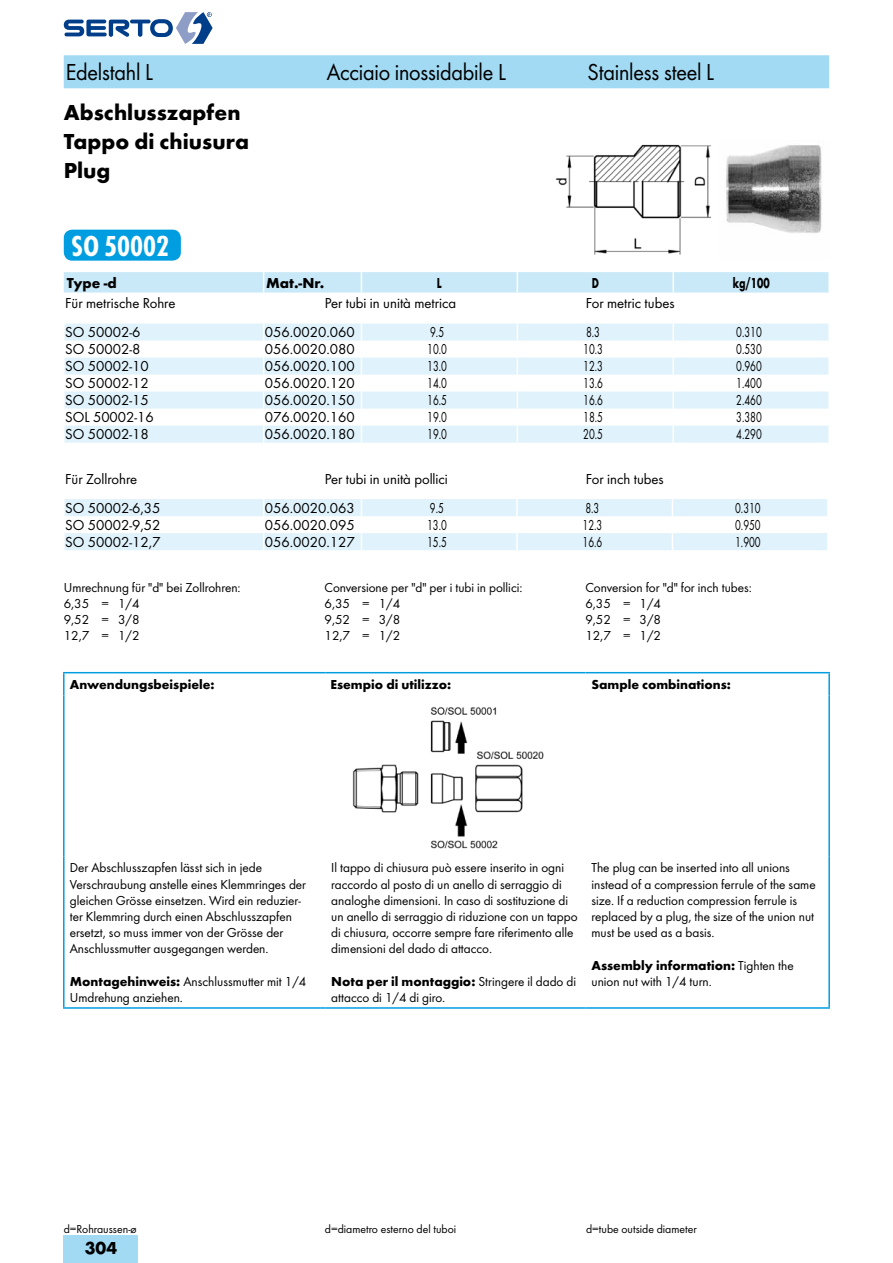
<style>
.page{position:relative;width:893px;height:1263px;background:#fff}
.page>*{position:absolute;margin:0;border:0;box-sizing:border-box;transform-origin:0 0}
.t1{font:700 30px "Futura Con";color:#fff}
.t2{font:24px "Futura Boo";letter-spacing:-.01em;color:#000;scale:.94 1}
.t3{font:700 22.5px/28.8px "Futura";color:#000}
.t4{font:700 18px "Futura";color:#000}
.t5{font:15px "Futura Boo";color:#000}
.t6{font:15px "Futura Boo";color:#000;scale:.7 1}
.t7{font:700 15px "Futura";color:#000}
.t8{font:700 15px "Futura";color:#000;scale:.7 1}
.t9{font:13.5px/16.2px "Futura Boo";color:#000}
.t10{font:700 13.5px "Futura";color:#000}
.t11{font:12px "Futura Boo";color:#000}
.s1{font-family:"Futura";font-weight:700}
.s2{font-family:"Futura Boo";font-weight:400}
</style>
<div class="page">
<div style="left:63px;top:55px;width:767px;height:34px;background:#a2daf4"></div>
<svg style="left:64px;top:12px;width:149px;height:32px"></svg>
<svg style="left:63px;top:229px;width:766px;height:214px"></svg>
<hr style="left:672px;top:272px;width:2px;height:21px;background:#fff">
<hr style="left:828px;top:272px;width:2px;height:21px;background:#fff">
<img style="left:552px;top:144px;width:163px;height:115px">
<img style="left:719px;top:145px;width:110px;height:114px">
<div style="left:64px;top:230px;width:117px;height:31px;background:#009ee0;border-radius:9px"></div>
<svg style="left:64px;top:499px;width:763px;height:51px"></svg>
<hr style="left:63px;top:673px;width:2px;height:22px;background:#009ee0">
<hr style="left:63px;top:672px;width:262px;height:1px;background:#009ee0">
<hr style="left:325px;top:672px;width:260px;height:1px;background:#009ee0">
<hr style="left:585px;top:672px;width:245px;height:1px;background:#009ee0">
<hr style="left:828px;top:673px;width:2px;height:22px;background:#009ee0">
<hr style="left:63px;top:695px;width:2px;height:161px;background:#009ee0">
<hr style="left:828px;top:695px;width:2px;height:161px;background:#009ee0">
<hr style="left:63px;top:856px;width:2px;height:151px;background:#009ee0">
<hr style="left:63px;top:1007px;width:262px;height:2px;background:#009ee0">
<hr style="left:325px;top:1007px;width:260px;height:2px;background:#009ee0">
<hr style="left:828px;top:856px;width:2px;height:151px;background:#009ee0">
<hr style="left:585px;top:1007px;width:245px;height:2px;background:#009ee0">
<img style="left:352px;top:707px;width:192px;height:142px">
<div style="left:64px;top:1235px;width:74px;height:28px;background:#a2daf4"></div>
<h2 class="t2" style="left:66px;top:57px;width:94px">Edelstahl L</h2>
<h2 class="t2" style="left:327px;top:57px;width:192px">Acciaio inossidabile L</h2>
<h2 class="t2" style="left:587px;top:57px;width:136px">Stainless steel L</h2>
<h3 class="t3" style="left:64px;top:98px;width:187px">Abschlusszapfen<br>Tappo di chiusura<br>Plug</h3>
<h1 class="t1" style="left:71px;top:228px;width:99px">SO 50002</h1>
<p class="t7" style="left:67px;top:274px;width:51px">Type -d</p>
<p class="t7" style="left:266px;top:274px;width:60px">Mat.-Nr.</p>
<p class="t8" style="left:437px;top:274px;width:9px">L</p>
<p class="t8" style="left:592px;top:274px;width:12px">D</p>
<p class="t8" style="left:733px;top:274px;width:54px">kg/100</p>
<p class="t5" style="left:65px;top:294px;width:112px">Für metrische Rohre</p>
<p class="t5" style="left:325px;top:294px;width:133px">Per tubi in unità metrica</p>
<p class="t5" style="left:586px;top:294px;width:90px">For metric tubes</p>
<p class="t5" style="left:65px;top:323px;width:77px">SO 50002-6</p>
<p class="t5" style="left:265px;top:323px;width:91px">056.0020.060</p>
<p class="t6" style="left:430px;top:323px;width:21px">9.5</p>
<p class="t6" style="left:586px;top:323px;width:21px">8.3</p>
<p class="t6" style="left:736px;top:323px;width:38px">0.310</p>
<p class="t5" style="left:65px;top:340px;width:77px">SO 50002-8</p>
<p class="t5" style="left:265px;top:340px;width:91px">056.0020.080</p>
<p class="t6" style="left:427px;top:340px;width:30px">10.0</p>
<p class="t6" style="left:583px;top:340px;width:30px">10.3</p>
<p class="t6" style="left:736px;top:340px;width:38px">0.530</p>
<p class="t5" style="left:65px;top:357px;width:85px">SO 50002-10</p>
<p class="t5" style="left:265px;top:357px;width:91px">056.0020.100</p>
<p class="t6" style="left:427px;top:357px;width:30px">13.0</p>
<p class="t6" style="left:583px;top:357px;width:30px">12.3</p>
<p class="t6" style="left:736px;top:357px;width:38px">0.960</p>
<p class="t5" style="left:65px;top:374px;width:85px">SO 50002-12</p>
<p class="t5" style="left:265px;top:374px;width:91px">056.0020.120</p>
<p class="t6" style="left:427px;top:374px;width:30px">14.0</p>
<p class="t6" style="left:583px;top:374px;width:30px">13.6</p>
<p class="t6" style="left:736px;top:374px;width:38px">1.400</p>
<p class="t5" style="left:65px;top:391px;width:85px">SO 50002-15</p>
<p class="t5" style="left:265px;top:391px;width:91px">056.0020.150</p>
<p class="t6" style="left:427px;top:391px;width:30px">16.5</p>
<p class="t6" style="left:583px;top:391px;width:30px">16.6</p>
<p class="t6" style="left:736px;top:391px;width:38px">2.460</p>
<p class="t5" style="left:65px;top:408px;width:90px">SOL 50002-16</p>
<p class="t5" style="left:265px;top:408px;width:91px">076.0020.160</p>
<p class="t6" style="left:427px;top:408px;width:30px">19.0</p>
<p class="t6" style="left:583px;top:408px;width:30px">18.5</p>
<p class="t6" style="left:736px;top:408px;width:38px">3.380</p>
<p class="t5" style="left:65px;top:425px;width:85px">SO 50002-18</p>
<p class="t5" style="left:265px;top:425px;width:91px">056.0020.180</p>
<p class="t6" style="left:427px;top:425px;width:30px">19.0</p>
<p class="t6" style="left:583px;top:425px;width:30px">20.5</p>
<p class="t6" style="left:736px;top:425px;width:38px">4.290</p>
<p class="t5" style="left:65px;top:470px;width:73px">Für Zollrohre</p>
<p class="t5" style="left:325px;top:470px;width:125px">Per tubi in unità pollici</p>
<p class="t5" style="left:586px;top:470px;width:80px">For inch tubes</p>
<p class="t5" style="left:65px;top:499px;width:97px">SO 50002-6,35</p>
<p class="t5" style="left:265px;top:499px;width:91px">056.0020.063</p>
<p class="t6" style="left:430px;top:499px;width:21px">9.5</p>
<p class="t6" style="left:585px;top:499px;width:21px">8.3</p>
<p class="t6" style="left:735px;top:499px;width:38px">0.310</p>
<p class="t5" style="left:65px;top:516px;width:97px">SO 50002-9,52</p>
<p class="t5" style="left:265px;top:516px;width:91px">056.0020.095</p>
<p class="t6" style="left:427px;top:516px;width:30px">13.0</p>
<p class="t6" style="left:583px;top:516px;width:30px">12.3</p>
<p class="t6" style="left:735px;top:516px;width:38px">0.950</p>
<p class="t5" style="left:65px;top:533px;width:97px">SO 50002-12,7</p>
<p class="t5" style="left:265px;top:533px;width:91px">056.0020.127</p>
<p class="t6" style="left:427px;top:533px;width:30px">15.5</p>
<p class="t6" style="left:583px;top:533px;width:30px">16.6</p>
<p class="t6" style="left:735px;top:533px;width:38px">1.900</p>
<p class="t9" style="left:64px;top:579px;width:178px">Umrechnung für "d" bei Zollrohren:<br>6,35 = 1/4<br>9,52 = 3/8<br>12,7 = 1/2</p>
<p class="t9" style="left:325px;top:579px;width:199px">Conversione per "d" per i tubi in pollici:<br>6,35 = 1/4<br>9,52 = 3/8<br>12,7 = 1/2</p>
<p class="t9" style="left:585px;top:579px;width:168px">Conversion for "d" for inch tubes:<br>6,35 = 1/4<br>9,52 = 3/8<br>12,7 = 1/2</p>
<p class="t10" style="left:70px;top:676px;width:146px">Anwendungsbeispiele:</p>
<p class="t10" style="left:331px;top:676px;width:122px">Esempio di utilizzo:</p>
<p class="t10" style="left:591px;top:676px;width:141px">Sample combinations:</p>
<p class="t9" style="left:70px;top:860px;width:238px">Der Abschlusszapfen lässt sich in jede Verschraubung anstelle eines Klemmringes der gleichen Grösse einsetzen. Wird ein reduzier&shy;ter Klemmring durch einen Abschlusszapfen ersetzt, so muss immer von der Grösse der Anschlussmutter ausgegangen werden.</p>
<p class="t9" style="left:70px;top:973px;width:238px"><span class="s1">Montagehinweis:</span> Anschlussmutter mit 1/4<br>Umdrehung anziehen.</p>
<p class="t9" style="left:331px;top:860px;width:248px">Il tappo di chiusura può essere inserito in ogni raccordo al posto di un anello di serraggio di analoghe dimensioni. In caso di sostituzione di un anello di serraggio di riduzione con un tappo di chiusura, occorre sempre fare riferimento alle dimensioni del dado di attacco.</p>
<p class="t10" style="left:331px;top:973px;width:246px">Nota per il montaggio: <span class="s2">Stringere il dado di</span></p>
<p class="t9" style="left:331px;top:989px;width:116px">attacco di 1/4 di giro.</p>
<p class="t9" style="left:592px;top:860px;width:226px">The plug can be inserted into all unions instead of a compression ferrule of the same size. If a reduction compression ferrule is replaced by a plug, the size of the union nut must be used as a basis.</p>
<p class="t10" style="left:592px;top:957px;width:204px">Assembly information: <span class="s2">Tighten the</span></p>
<p class="t9" style="left:592px;top:973px;width:122px">union nut with 1/4 turn.</p>
<p class="t11" style="left:64px;top:1222px;width:74px">d=Rohraussen-ø</p>
<p class="t11" style="left:325px;top:1222px;width:133px">d=diametro esterno del tuboi</p>
<p class="t11" style="left:586px;top:1222px;width:112px">d=tube outside diameter</p>
<h3 class="t4" style="left:85px;top:1237px;width:34px">304</h3>
</div>
